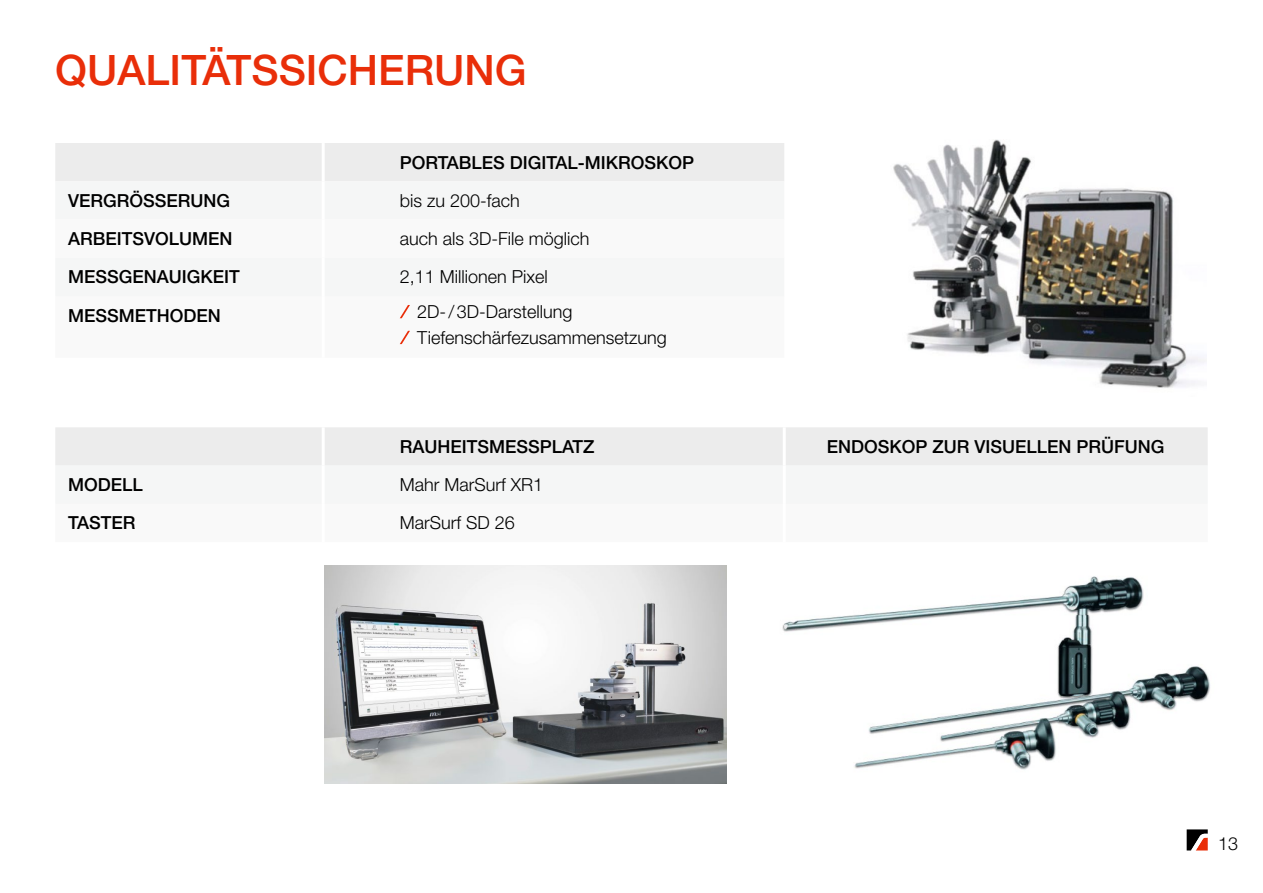
<style>
.page{position:relative;width:1263px;height:893px;background:#fff}
.page>*{position:absolute;margin:0;border:0;box-sizing:border-box;transform-origin:0 0}
.t1{font:500 42px "Helvetica Neue LT Std";color:#e92e09}
.t2{font:500 18px "Helvetica Neue LT Std";color:#000}
.t3{font:300 18px/25.5px "Helvetica Neue LT Std";color:#000}
</style>
<div class="page">
<svg style="left:1187px;top:829px;width:21px;height:21px"></svg>
<div style="left:55px;top:143px;width:729px;height:38px;background:#ececec"></div>
<hr style="left:322px;top:143px;width:3px;height:38px;background:#fff">
<svg style="left:400px;top:305px;width:10px;height:13px"></svg>
<svg style="left:400px;top:331px;width:10px;height:13px"></svg>
<img style="left:893px;top:140px;width:312px;height:248px">
<div style="left:55px;top:427px;width:1153px;height:39px;background:#ececec"></div>
<hr style="left:322px;top:427px;width:3px;height:39px;background:#fff">
<hr style="left:783px;top:427px;width:3px;height:39px;background:#fff">
<img style="left:324px;top:566px;width:403px;height:217px">
<img style="left:782px;top:576px;width:428px;height:194px">
<h1 class="t1" style="left:55px;top:45px;width:473px">QUALITÄTSSICHERUNG</h1>
<p class="t2" style="left:400px;top:151px;width:296px">PORTABLES DIGITAL-MIKROSKOP</p>
<p class="t2" style="left:68px;top:190px;width:164px">VERGRÖSSERUNG</p>
<p class="t3" style="left:400px;top:187px;width:122px">bis zu 200-fach</p>
<p class="t2" style="left:68px;top:228px;width:166px">ARBEITSVOLUMEN</p>
<p class="t3" style="left:400px;top:226px;width:191px">auch als 3D-File möglich</p>
<p class="t2" style="left:68px;top:266px;width:173px">MESSGENAUIGKEIT</p>
<p class="t3" style="left:400px;top:264px;width:150px">2,11 Millionen Pixel</p>
<p class="t2" style="left:68px;top:305px;width:154px">MESSMETHODEN</p>
<p class="t3" style="left:417px;top:299px;width:251px">2D-/3D-Darstellung<br>Tiefenschärfezusammensetzung</p>
<p class="t2" style="left:400px;top:436px;width:196px">RAUHEITSMESSPLATZ</p>
<p class="t2" style="left:827px;top:436px;width:339px">ENDOSKOP ZUR VISUELLEN PRÜFUNG</p>
<p class="t2" style="left:68px;top:474px;width:76px">MODELL</p>
<p class="t3" style="left:400px;top:472px;width:145px">Mahr MarSurf XR1</p>
<p class="t2" style="left:68px;top:512px;width:69px">TASTER</p>
<p class="t3" style="left:400px;top:510px;width:117px">MarSurf SD 26</p>
<p class="t3" style="left:1218px;top:831px;width:22px">13</p>
</div>
